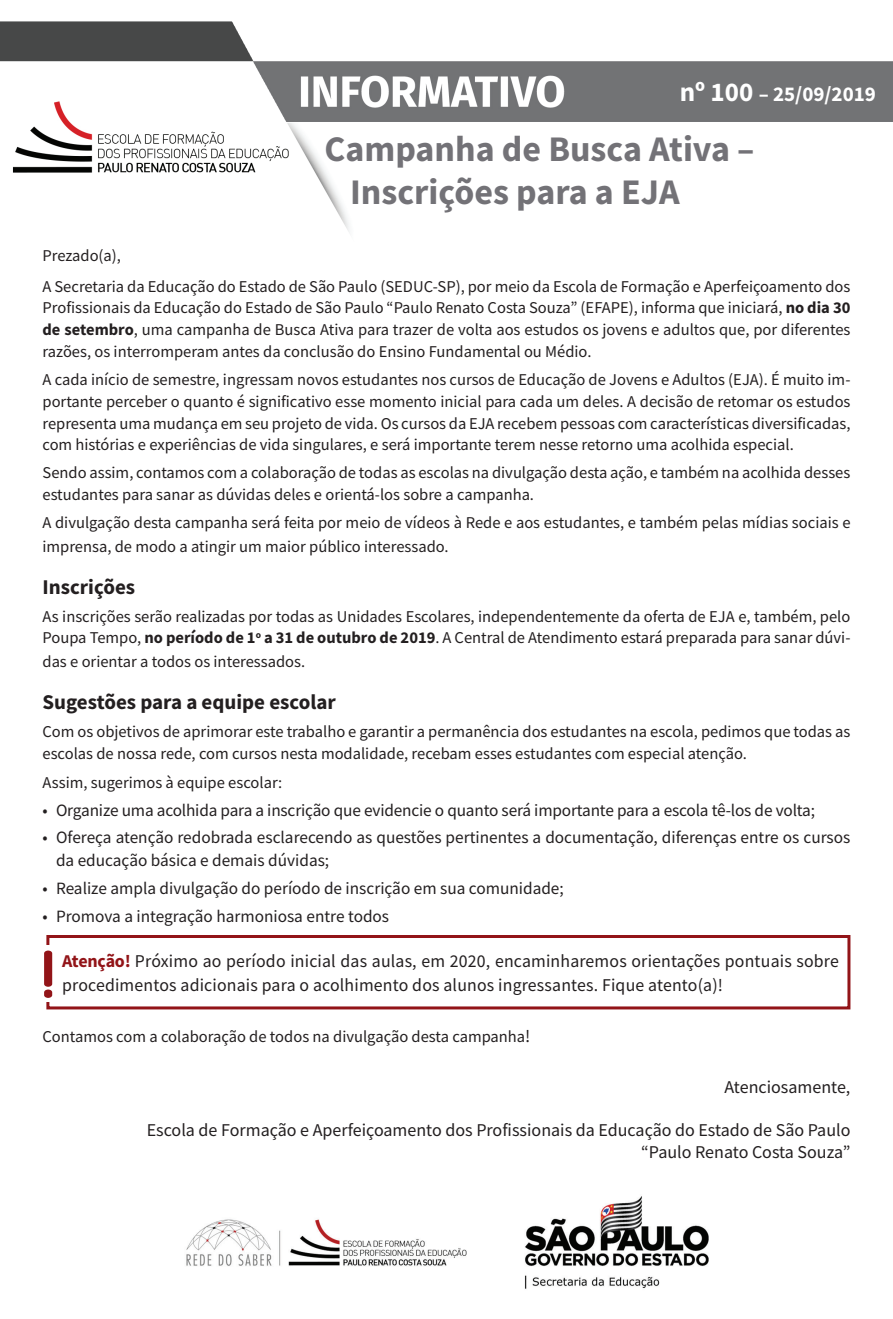
<style>
.page{position:relative;width:893px;height:1319px;background:#fff}
.page>*{position:absolute;margin:0;border:0;box-sizing:border-box;transform-origin:0 0}
.Titulo{font:700 36px/43.2px "Source Sans Pro";color:#737277}
.intertitulo{font:700 21px "Source Sans Pro";color:#231f20}
.t1{font:700 21px "Source Sans Pro";color:#fff}
.texto_box{font:18px/23.2px "Source Sans Pro";letter-spacing:.01em;color:#231f20}
.texto_corrido{font:18px "Source Sans Pro";color:#231f20}
.t2{font:17.25px/23.2px "Source Sans Pro";color:#231f20}
.texto_corrido-2{font:16.5px/21.8px "Source Sans Pro";color:#231f20}
.s1{font-size:27px}
.s2{font-weight:700}
.s3{font-weight:700;color:#921418}
.s4{font-size:18px}
</style>
<div class="page">
<img style="left:0;top:21px;width:893px;height:212px">
<img style="left:186px;top:1196px;width:523px;height:93px">
<div style="left:46px;top:934px;width:804px;height:75px;border:3px solid #921418"></div>
<div style="left:40px;top:944px;width:17px;height:57px;background:#fff"></div>
<svg style="left:44px;top:950px;width:8px;height:47px"></svg>
<p class="t1" style="left:680px;top:80px;width:198px"><span class="s1">nº 100</span> – 25/09/2019</p>
<p class="Titulo" style="left:350px;top:127px;width:406px;text-indent:-26px">Campanha de Busca Ativa –<br>Inscrições para a EJA</p>
<p class="texto_corrido-2" style="left:43px;top:245px;width:80px">Prezado(a),</p>
<p class="texto_corrido-2" style="left:43px;top:275px;width:809px;text-align:justify">A Secretaria da Educação do Estado de São Paulo (SEDUC-SP), por meio da Escola de Formação e Aperfeiçoamento dos Profissionais da Educação do Estado de São Paulo “Paulo Renato Costa Souza” (EFAPE), informa que iniciará, <span class="s2">no dia 30 de setembro</span>, uma campanha de Busca Ativa para trazer de volta aos estudos os jovens e adultos que, por diferentes razões, os interromperam antes da conclusão do Ensino Fundamental ou Médio.</p>
<p class="texto_corrido-2" style="left:43px;top:368px;width:809px;text-align:justify">A cada início de semestre, ingressam novos estudantes nos cursos de Educação de Jovens e Adultos (EJA). É muito im&shy;portante perceber o quanto é significativo esse momento inicial para cada um deles. A decisão de retomar os estudos representa uma mudança em seu projeto de vida. Os cursos da EJA recebem pessoas com características diversificadas, com histórias e experiências de vida singulares, e será importante terem nesse retorno uma acolhida especial.</p>
<p class="texto_corrido-2" style="left:43px;top:462px;width:809px">Sendo assim, contamos com a colaboração de todas as escolas na divulgação desta ação, e também na acolhida desses estudantes para sanar as dúvidas deles e orientá-los sobre a campanha.</p>
<p class="texto_corrido-2" style="left:43px;top:511px;width:809px;line-height:23.2px">A divulgação desta campanha será feita por meio de vídeos à Rede e aos estudantes, e também pelas mídias sociais e imprensa, de modo a atingir um maior público interessado.</p>
<p class="intertitulo" style="left:43px;top:572px;width:94px">Inscrições</p>
<p class="texto_corrido-2" style="left:43px;top:605px;width:809px">As inscrições serão realizadas por todas as Unidades Escolares, independentemente da oferta de EJA e, também, pelo<br>Poupa Tempo, <span class="s2">no período de 1</span><sup>o</sup> <span class="s2">a 31 de outubro de 2019</span>. A Central de Atendimento estará preparada para sanar dúvi-</p>
<p class="texto_corrido-2" style="left:43px;top:650px;width:264px">das e orientar a todos os interessados.</p>
<p class="intertitulo" style="left:43px;top:687px;width:295px">Sugestões para a equipe escolar</p>
<p class="texto_corrido-2" style="left:43px;top:720px;width:809px">Com os objetivos de aprimorar este trabalho e garantir a permanência dos estudantes na escola, pedimos que todas as escolas de nossa rede, com cursos nesta modalidade, recebam esses estudantes com especial atenção.</p>
<p class="texto_corrido-2" style="left:43px;top:771px;width:241px">Assim, sugerimos à equipe escolar:</p>
<p class="t2" style="left:43px;top:798px;width:774px">• Organize uma acolhida para a inscrição que evidencie o quanto será importante para a escola tê-los de volta;</p>
<p class="t2" style="left:56px;top:825px;width:796px;text-indent:-14px">• Ofereça atenção redobrada esclarecendo as questões pertinentes a documentação, diferenças entre os cursos da educação básica e demais dúvidas;</p>
<p class="t2" style="left:43px;top:876px;width:523px">• Realize ampla divulgação do período de inscrição em sua comunidade;</p>
<p class="t2" style="left:43px;top:903px;width:348px">• Promova a integração harmoniosa entre todos</p>
<p class="texto_box" style="left:62px;top:949px;width:778px"><span class="s3">Atenção!</span> Próximo ao período inicial das aulas, em 2020, encaminharemos orientações pontuais sobre procedimentos adicionais para o acolhimento dos alunos ingressantes. Fique atento(a)!</p>
<p class="texto_corrido-2" style="left:43px;top:1025px;width:489px">Contamos com a colaboração de todos na divulgação desta campanha<span class="s4">!</span></p>
<p class="texto_corrido" style="left:724px;top:1075px;width:128px">Atenciosamente,</p>
<p class="texto_box" style="left:147px;top:1118px;width:705px">Escola de Formação e Aperfeiçoamento dos Profissionais da Educação do Estado de São Paulo</p>
<p class="texto_box" style="left:641px;top:1139px;width:211px">“Paulo Renato Costa Souza”</p>
</div>
